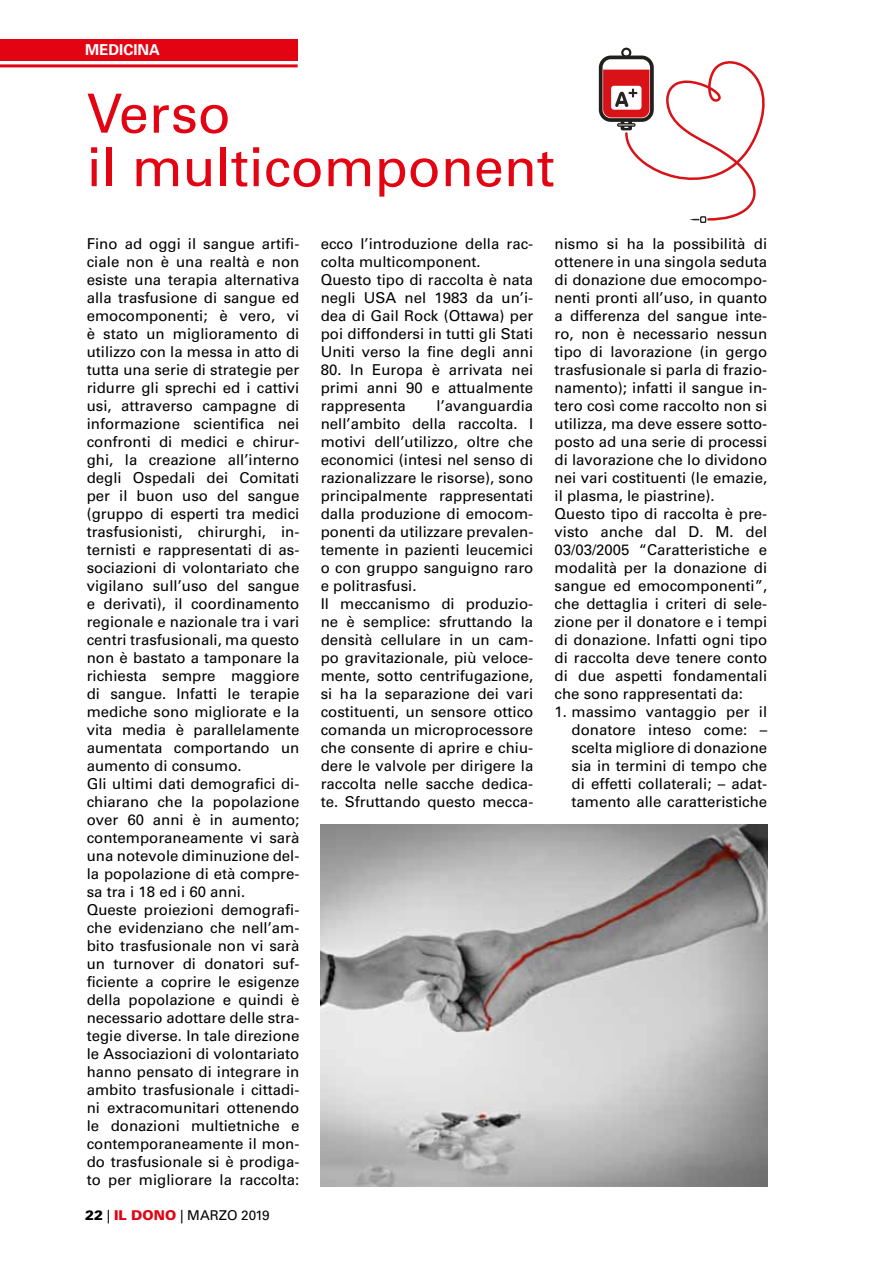
<style>
.page{position:relative;width:893px;height:1263px;background:#fff}
.page>*{position:absolute;margin:0;border:0;box-sizing:border-box;transform-origin:0 0}
.t1{font:54px/53.6px "Univers LT Std";color:#e30413}
.t2{font:15px/18px "Univers LT Std";color:#000}
.t3{font:700 15px "Univers LT Std";color:#fff}
.t4{font:13.5px "Univers LT Std";color:#000}
.s1{font-weight:900}
.s2{font-weight:900;color:#e30413}
</style>
<div class="page">
<hr style="left:0;top:64px;width:298px;height:3px;background:#e30413">
<div style="left:0;top:39px;width:298px;height:22px;background:#e30413"></div>
<svg style="left:599px;top:48px;width:166px;height:175px"></svg>
<img style="left:321px;top:825px;width:446px;height:361px">
<p class="t3" style="left:85px;top:41px;width:76px">MEDICINA</p>
<h1 class="t1" style="left:87px;top:87px;width:469px">Verso<br>il multicomponent</h1>
<p class="t2" style="left:87px;top:234px;width:214px">Fino ad oggi il sangue artifi&shy;ciale non è una realtà e non esiste una terapia alternativa alla trasfusione di sangue ed emocomponenti; è vero, vi è stato un miglioramento di utilizzo con la messa in atto di tutta una serie di strategie per ridurre gli sprechi ed i cattivi usi, attraverso campagne di informazione scientifica nei confronti di medici e chirur&shy;ghi, la creazione all’interno degli Ospedali dei Comitati per il buon uso del sangue (gruppo di esperti tra medici trasfusionisti, chirurghi, in&shy;ternisti e rappresentati di as&shy;sociazioni di volontariato che vigilano sull’uso del sangue e derivati), il coordinamento regionale e nazionale tra i vari centri trasfusionali, ma questo non è bastato a tamponare la richiesta sempre maggiore di sangue. Infatti le terapie mediche sono migliorate e la vita media è parallelamente aumentata comportando un aumento di consumo.<br>Gli ultimi dati demografici di&shy;chiarano che la popolazione over 60 anni è in aumento; contemporaneamente vi sarà una notevole diminuzione del&shy;la popolazione di età compre&shy;sa tra i 18 ed i 60 anni.<br>Queste proiezioni demografi&shy;che evidenziano che nell’am&shy;bito trasfusionale non vi sarà un turnover di donatori suf&shy;ficiente a coprire le esigenze della popolazione e quindi è necessario adottare delle stra&shy;tegie diverse. In tale direzione le Associazioni di volontariato hanno pensato di integrare in ambito trasfusionale i cittadi&shy;ni extracomunitari ottenendo le donazioni multietniche e contemporaneamente il mon&shy;do trasfusionale si è prodiga&shy;to per migliorare la raccolta:</p>
<p class="t2" style="left:321px;top:234px;width:214px">ecco l’introduzione della rac&shy;colta multicomponent.<br>Questo tipo di raccolta è nata negli USA nel 1983 da un’i&shy;dea di Gail Rock (Ottawa) per poi diffondersi in tutti gli Stati<br>Uniti verso la fine degli anni</p>
<p class="t2" style="left:321px;top:360px;width:214px;text-align:justify">80. In Europa è arrivata nei primi anni 90 e attualmente rappresenta</p>
<p class="t2" style="left:321px;top:396px;width:214px;text-indent:116px">l’avanguardia nell’ambito della raccolta. I motivi dell’utilizzo, oltre che economici (intesi nel senso di razionalizzare le risorse), sono principalmente rappresentati dalla produzione di emocom&shy;ponenti da utilizzare prevalen&shy;temente in pazienti leucemici o con gruppo sanguigno raro e politrasfusi.<br>Il meccanismo di produzio&shy;ne è semplice: sfruttando la densità cellulare in un cam&shy;po gravitazionale, più veloce&shy;mente, sotto centrifugazione, si ha la separazione dei vari costituenti, un sensore ottico comanda un microprocessore che consente di aprire e chiu&shy;dere le valvole per dirigere la raccolta nelle sacche dedica&shy;te. Sfruttando questo mecca-</p>
<p class="t4" style="left:85px;top:1207px;width:186px"><span class="s1">22</span> | <span class="s2">IL DONO</span> | MARZO 2019</p>
<p class="t2" style="left:555px;top:234px;width:214px">nismo si ha la possibilità di ottenere in una singola seduta di donazione due emocompo&shy;nenti pronti all’uso, in quanto a differenza del sangue inte&shy;ro, non è necessario nessun tipo di lavorazione (in gergo trasfusionale si parla di frazio&shy;namento); infatti il sangue in&shy;tero così come raccolto non si utilizza, ma deve essere sotto&shy;posto ad una serie di processi di lavorazione che lo dividono nei vari costituenti (le emazie, il plasma, le piastrine).<br>Questo tipo di raccolta è pre&shy;visto anche dal D. M. del<br>03/03/2005 “Caratteristiche e modalità per la donazione di sangue ed emocomponenti”, che dettaglia i criteri di sele&shy;zione per il donatore e i tempi di donazione. Infatti ogni tipo di raccolta deve tenere conto di due aspetti fondamentali che sono rappresentati da:</p>
<p class="t2" style="left:572px;top:702px;width:197px;text-align:justify;text-indent:-17px">1. massimo vantaggio per il donatore inteso come: – scelta migliore di donazione sia in termini di tempo che di effetti collaterali; – adat&shy;tamento alle caratteristiche</p>
</div>
